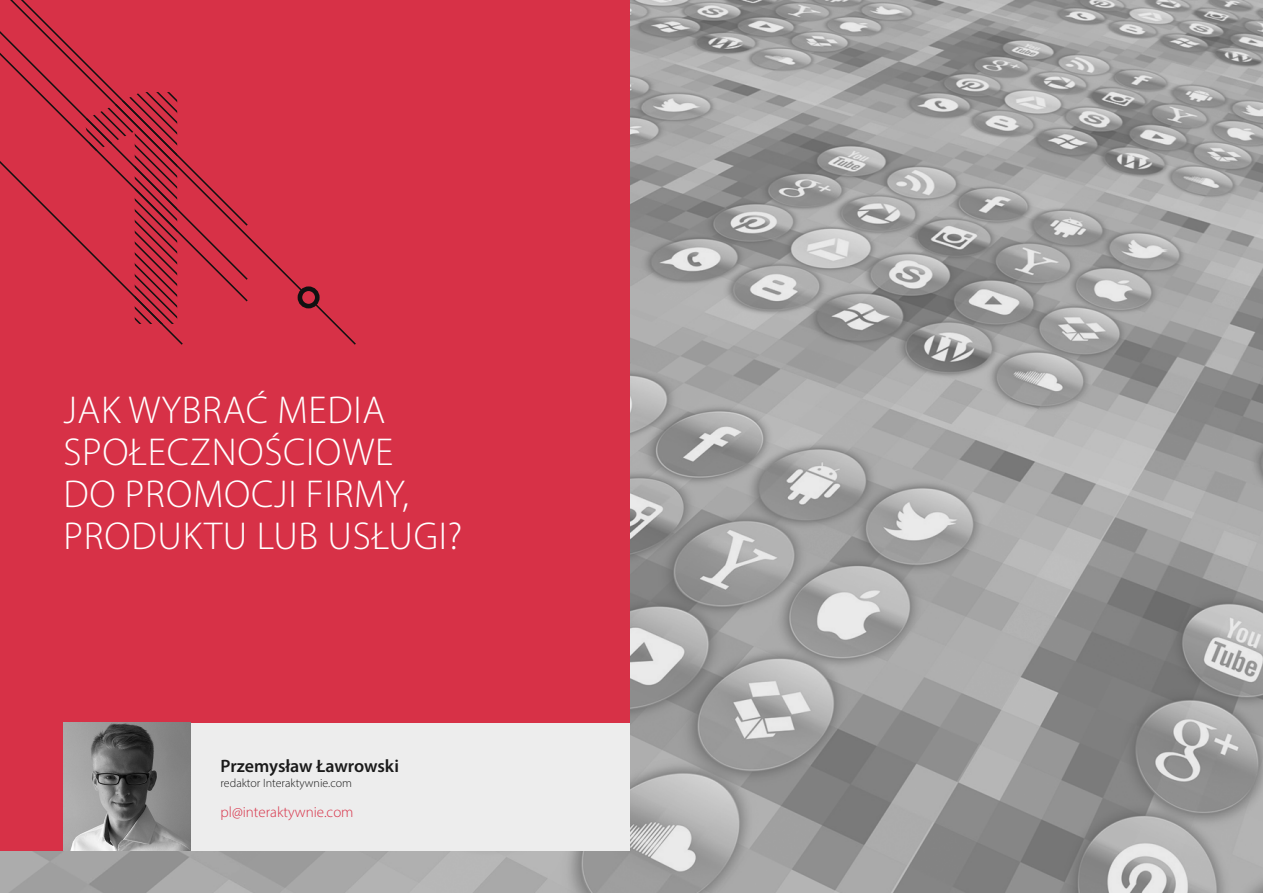
<style>
.page{position:relative;width:1263px;height:893px;background:#fff}
.page>*{position:absolute;margin:0;border:0;box-sizing:border-box;transform-origin:0 0}
.t1{font:300 39px/42px "Myriad Pro";letter-spacing:.02em;color:#fff}
.t2{font:600 18px "Myriad Pro";letter-spacing:-.005em;color:#1a1a1a}
.t3{font:300 15px "Myriad Pro";color:#d73147}
.t4{font:300 12px "Myriad Pro";color:#1a1a1a}
</style>
<div class="page">
<img style="left:0;top:0;width:1263px;height:893px">
<div style="left:0;top:0;width:629px;height:850px;background:#d73147"></div>
<div style="left:63px;top:723px;width:566px;height:127px;background:#ededed"></div>
<svg style="left:313px;top:304px;width:43px;height:41px"></svg>
<svg style="left:184px;top:161px;width:65px;height:141px"></svg>
<svg style="left:0;top:0;width:184px;height:345px"></svg>
<div style="left:298px;top:286px;width:22px;height:22px;border:5px solid #111;border-radius:50%"></div>
<img style="left:63px;top:723px;width:127px;height:127px">
<p class="t1" style="left:63px;top:389px;width:400px">JAK WYBRAĆ MEDIA<br>SPOŁECZNOŚCIOWE<br>DO PROMOCJI FIRMY,<br>PRODUKTU LUB USŁUGI?</p>
<p class="t2" style="left:221px;top:755px;width:180px">Przemysław Ławrowski</p>
<p class="t4" style="left:221px;top:776px;width:133px">redaktor Interaktywnie.com</p>
<p class="t3" style="left:221px;top:803px;width:135px">pl@interaktywnie.com</p>
</div>
